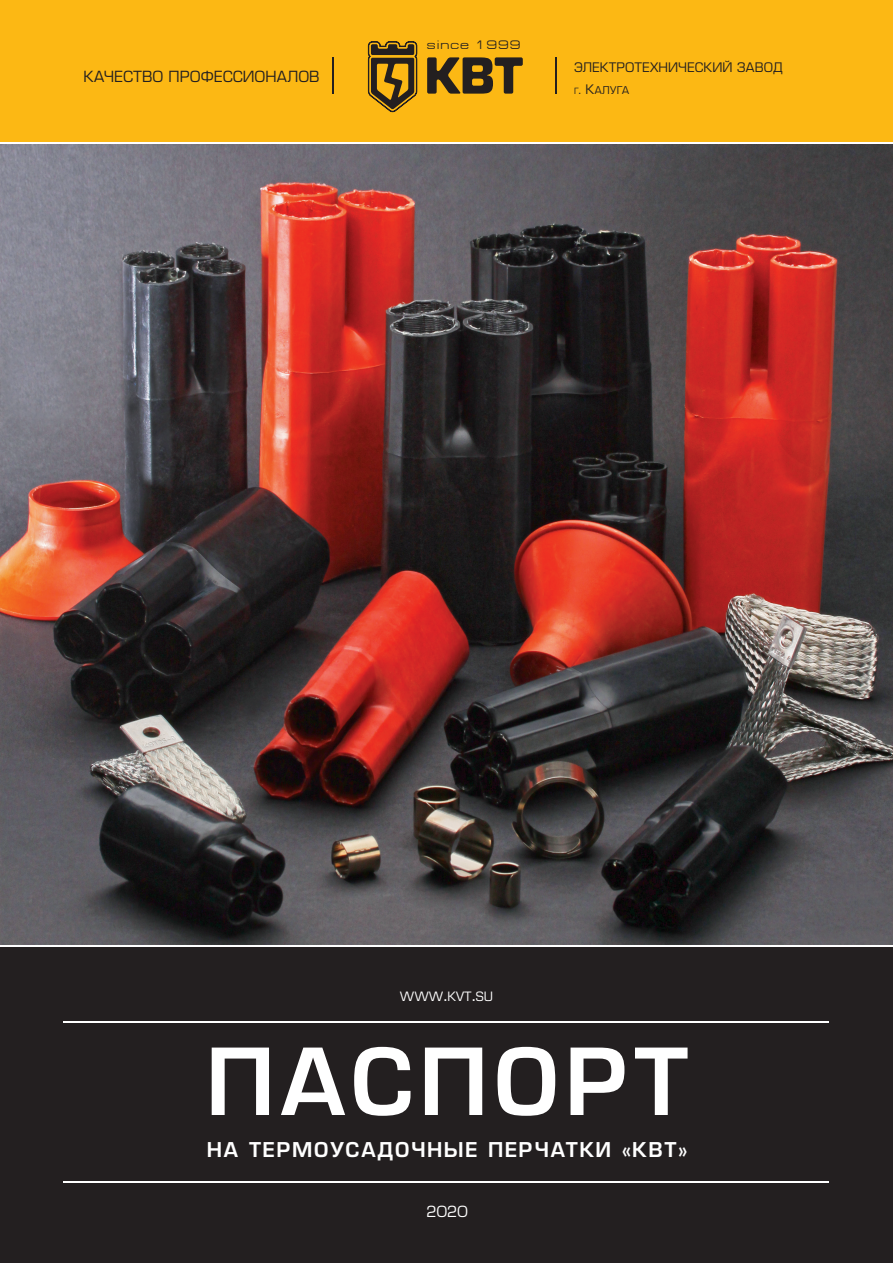
<style>
.page{position:relative;width:893px;height:1263px;background:#fff}
.page>*{position:absolute;margin:0;border:0;box-sizing:border-box;transform-origin:0 0}
.t1{font:90px "Europe Demi";letter-spacing:.05em;color:#fff}
.t2{font:19.95px "Europe Demi";letter-spacing:.07em;color:#fff}
.t3{font:15px "Europe";color:#231f20}
.t4{font:15px "Europe";color:#fff}
.t5{font:12.9px "Europe";color:#231f20}
.t6{font:12.6px "Europe";color:#fff}
.t7{font:12.3px "Europe Ext";letter-spacing:.08em;color:#231f20}
.t8{font:10.5px "Europe";color:#231f20}
.s1{font-size:8.4px}
.s2{font-size:12px}
.s3{font-size:12.9px}
.s4{font-size:18px}
</style>
<div class="page">
<div style="left:0;top:6px;width:893px;height:139px;background:linear-gradient(to right,#fff,#fff)"></div>
<div style="left:0;top:0;width:893px;height:141px;background:#fcb814"></div>
<hr style="left:332px;top:57px;width:2px;height:37px;background:#231f20">
<svg style="left:427px;top:57px;width:96px;height:37px"></svg>
<svg style="left:368px;top:41px;width:49px;height:71px"></svg>
<hr style="left:555px;top:57px;width:2px;height:37px;background:#231f20">
<img style="left:0;top:145px;width:893px;height:799px">
<div style="left:0;top:947px;width:893px;height:316px;background:#231f20"></div>
<hr style="left:64px;top:1181px;width:765px;height:1px;background:#fff">
<hr style="left:64px;top:1021px;width:765px;height:2px;background:#fff">
<p class="t3" style="left:83px;top:67px;width:238px">КАЧЕСТВО ПРОФЕССИОНАЛОВ</p>
<p class="t7" style="left:427px;top:38px;width:95px">since 1999</p>
<p class="t5" style="left:574px;top:59px;width:210px">ЭЛЕКТРОТЕХНИЧЕСКИЙ ЗАВОД</p>
<p class="t8" style="left:574px;top:84px;width:57px"><span class="s1">Г</span><span class="s2">.</span> <span class="s3">К</span>АЛУГА</p>
<p class="t6" style="left:400px;top:989px;width:95px">WWW<span class="s4">.</span>KVT<span class="s4">.</span>SU</p>
<h1 class="t1" style="left:206px;top:1029px;width:484px">ПАСПОРТ</h1>
<p class="t2" style="left:207px;top:1138px;width:482px">на термоусадочные перчатки <span class="s4">«</span>квт<span class="s4">»</span></p>
<p class="t4" style="left:427px;top:1203px;width:43px">2020</p>
</div>
